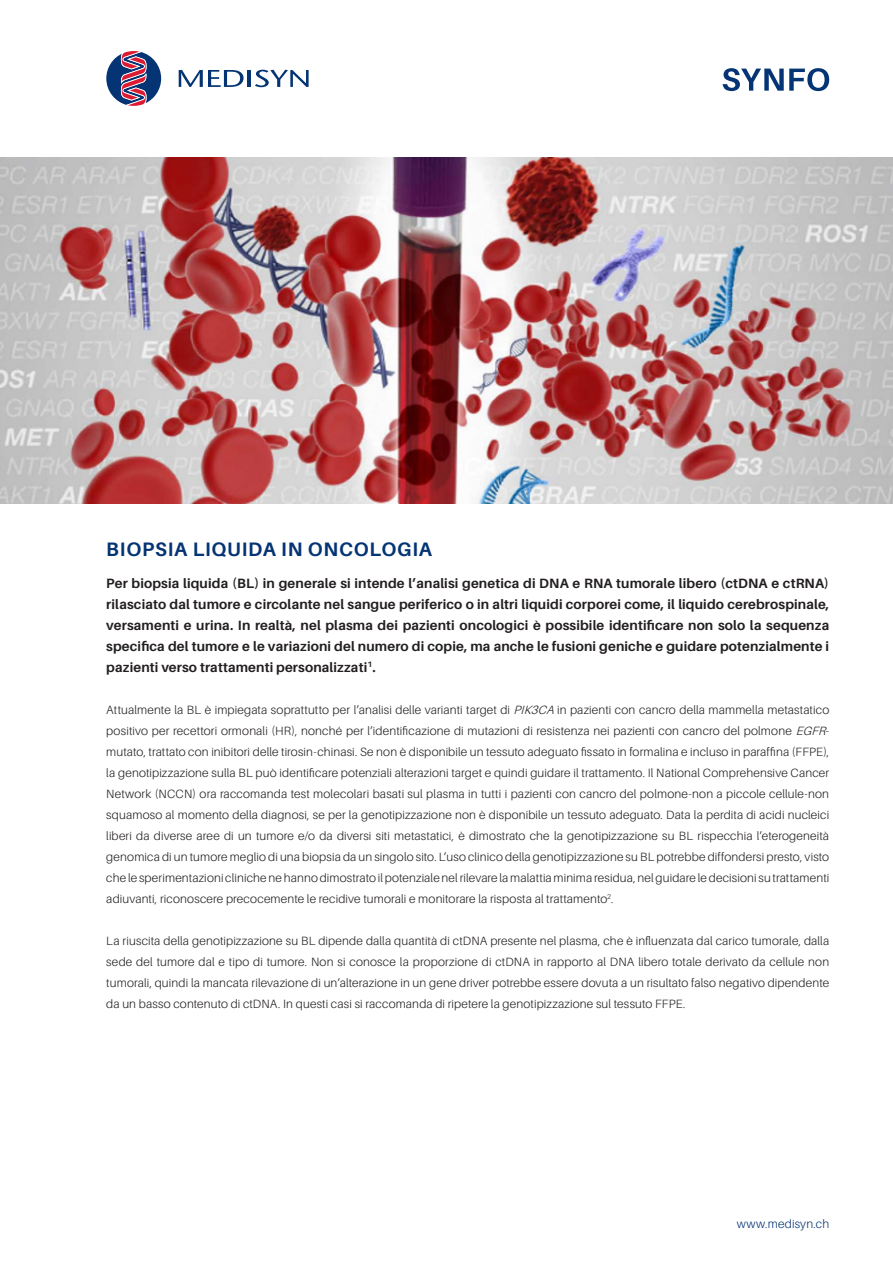
<style>
.page{position:relative;width:893px;height:1263px;background:#fff}
.page>*{position:absolute;margin:0;border:0;box-sizing:border-box;transform-origin:0 0}
.Lauftext{font:700 19.5px "Aileron";letter-spacing:.04em;color:#053474}
.t1{font:700 13.5px/21px "Aileron";letter-spacing:.01em;color:#231f20;text-align:justify}
.Lauftext-2{font:300 12px/21px "Aileron";letter-spacing:.015em;color:#231f20;text-align:justify}
.t2{font:300 12px "Aileron";letter-spacing:.015em;color:#053474}
.s1{font-style:italic}
</style>
<div class="page">
<svg style="left:723px;top:68px;width:106px;height:23px"></svg>
<svg style="left:179px;top:70px;width:65px;height:17px"></svg>
<hr style="left:248px;top:70px;width:3px;height:17px;background:#053474">
<svg style="left:255px;top:70px;width:54px;height:17px"></svg>
<svg style="left:106px;top:51px;width:55px;height:55px"></svg>
<img style="left:0;top:157px;width:893px;height:347px">
<p class="Lauftext" style="left:106px;top:539px;width:327px">BIOPSIA LIQUIDA IN ONCOLOGIA</p>
<p class="t1" style="left:106px;top:573px;width:724px">Per biopsia liquida (BL) in generale si intende l’analisi genetica di DNA e RNA tumorale libero (ctDNA e ctRNA) rilasciato dal tumore e circolante nel sangue periferico o in altri liquidi corporei come, il liquido cerebrospinale, versamenti e urina. In realtà, nel plasma dei pazienti oncologici è possibile identificare non solo la sequenza specifica del tumore e le variazioni del numero di copie, ma anche le fusioni geniche e guidare potenzialmente i pazienti verso trattamenti personalizzati<sup>1</sup>.</p>
<p class="Lauftext-2" style="left:106px;top:699px;width:724px">Attualmente la BL è impiegata soprattutto per l’analisi delle varianti target di <span class="s1">PIK3CA</span> in pazienti con cancro della mammella metastatico positivo per recettori ormonali (HR), nonché per l’identificazione di mutazioni di resistenza nei pazienti con cancro del polmone <span class="s1">EGFR&shy;</span>mutato, trattato con inibitori delle tirosin-chinasi. Se non è disponibile un tessuto adeguato fissato in formalina e incluso in paraffina (FFPE), la genotipizzazione sulla BL può identificare potenziali alterazioni target e quindi guidare il trattamento. Il National Comprehensive Cancer Network (NCCN) ora raccomanda test molecolari basati sul plasma in tutti i pazienti con cancro del polmone-non a piccole cellule-non squamoso al momento della diagnosi, se per la genotipizzazione non è disponibile un tessuto adeguato. Data la perdita di acidi nucleici liberi da diverse aree di un tumore e/o da diversi siti metastatici, è dimostrato che la genotipizzazione su BL rispecchia l’eterogeneità genomica di un tumore meglio di una biopsia da un singolo sito. L’uso clinico della genotipizzazione su BL potrebbe diffondersi presto, visto che le sperimentazioni cliniche ne hanno dimostrato il potenziale nel rilevare la malattia minima residua, nel guidare le decisioni su trattamenti adiuvanti, riconoscere precocemente le recidive tumorali e monitorare la risposta al trattamento<sup>2</sup>.</p>
<p class="Lauftext-2" style="left:106px;top:930px;width:724px">La riuscita della genotipizzazione su BL dipende dalla quantità di ctDNA presente nel plasma, che è influenzata dal carico tumorale, dalla sede del tumore dal e tipo di tumore. Non si conosce la proporzione di ctDNA in rapporto al DNA libero totale derivato da cellule non tumorali, quindi la mancata rilevazione di un’alterazione in un gene driver potrebbe essere dovuta a un risultato falso negativo dipendente da un basso contenuto di ctDNA. In questi casi si raccomanda di ripetere la genotipizzazione sul tessuto FFPE.</p>
<p class="t2" style="left:737px;top:1218px;width:94px">www.medisyn.ch</p>
</div>
